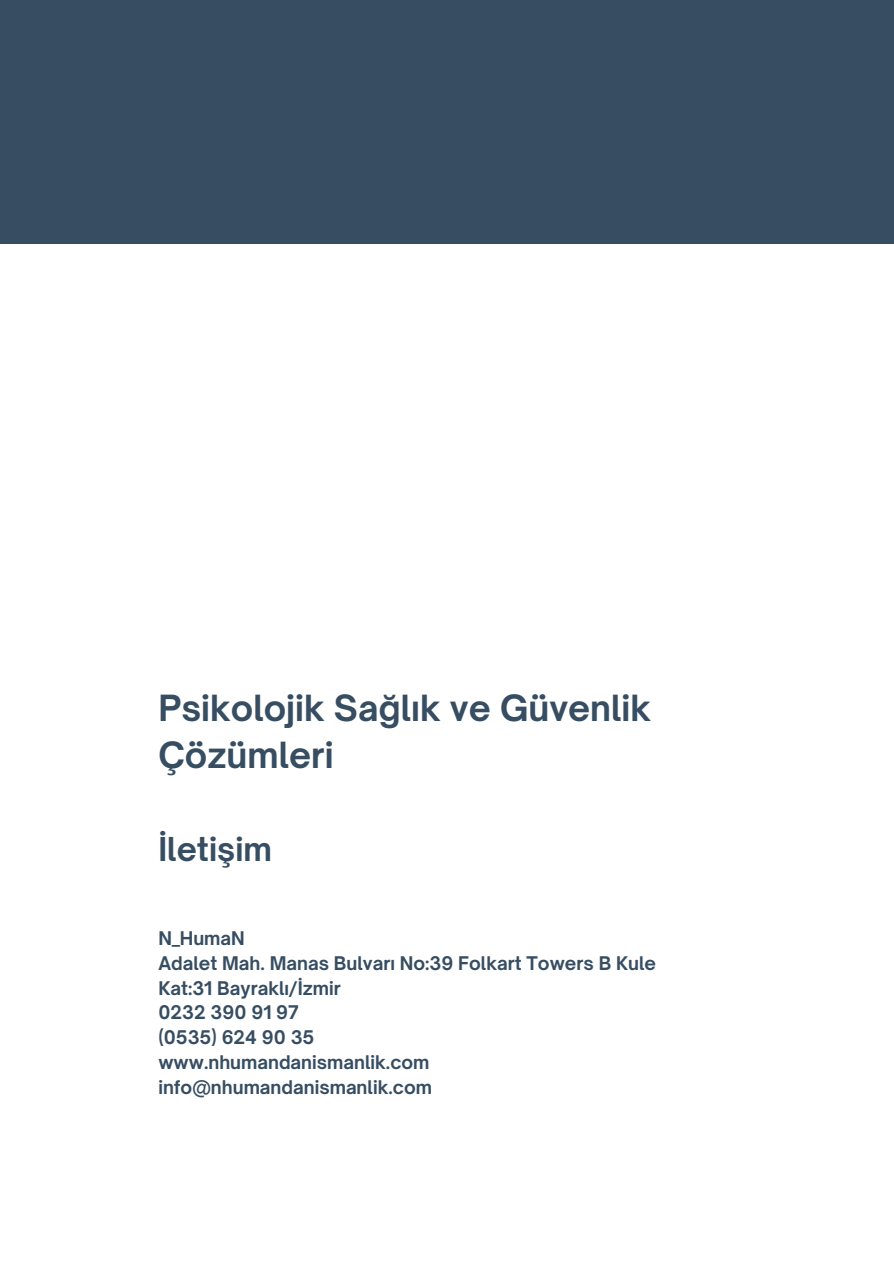
<style>
.page{position:relative;width:894px;height:1264px;background:#fff}
.page>*{position:absolute;margin:0;border:0;box-sizing:border-box;transform-origin:0 0}
.t1{font:700 34.5px/47.2px "Open Sauce One";color:#364d62}
.t2{font:700 31.5px "Open Sauce One";color:#364d62}
.t3{font:700 18px/24.8px "Open Sauce One";color:#364d62}
</style>
<div class="page">
<div style="left:0;top:0;width:893px;height:243px;background:#364d62"></div>
<p class="t1" style="left:158px;top:684px;width:494px">Psikolojik Sağlık ve Güvenlik<br>Çözümleri</p>
<p class="t2" style="left:158px;top:829px;width:115px">İletişim</p>
<p class="t3" style="left:158px;top:925px;width:88px">N_HumaN</p>
<p class="t3" style="left:158px;top:950px;width:499px">Adalet Mah. Manas Bulvarı No:39 Folkart Towers B Kule<br>Kat:31 Bayraklı/İzmir</p>
<p class="t3" style="left:158px;top:1000px;width:142px">0232 390 91 97</p>
<p class="t3" style="left:158px;top:1024px;width:157px">(0535) 624 90 35</p>
<p class="t3" style="left:158px;top:1049px;width:272px">www.nhumandanismanlik.com</p>
<p class="t3" style="left:158px;top:1074px;width:275px">info@nhumandanismanlik.com</p>
</div>
